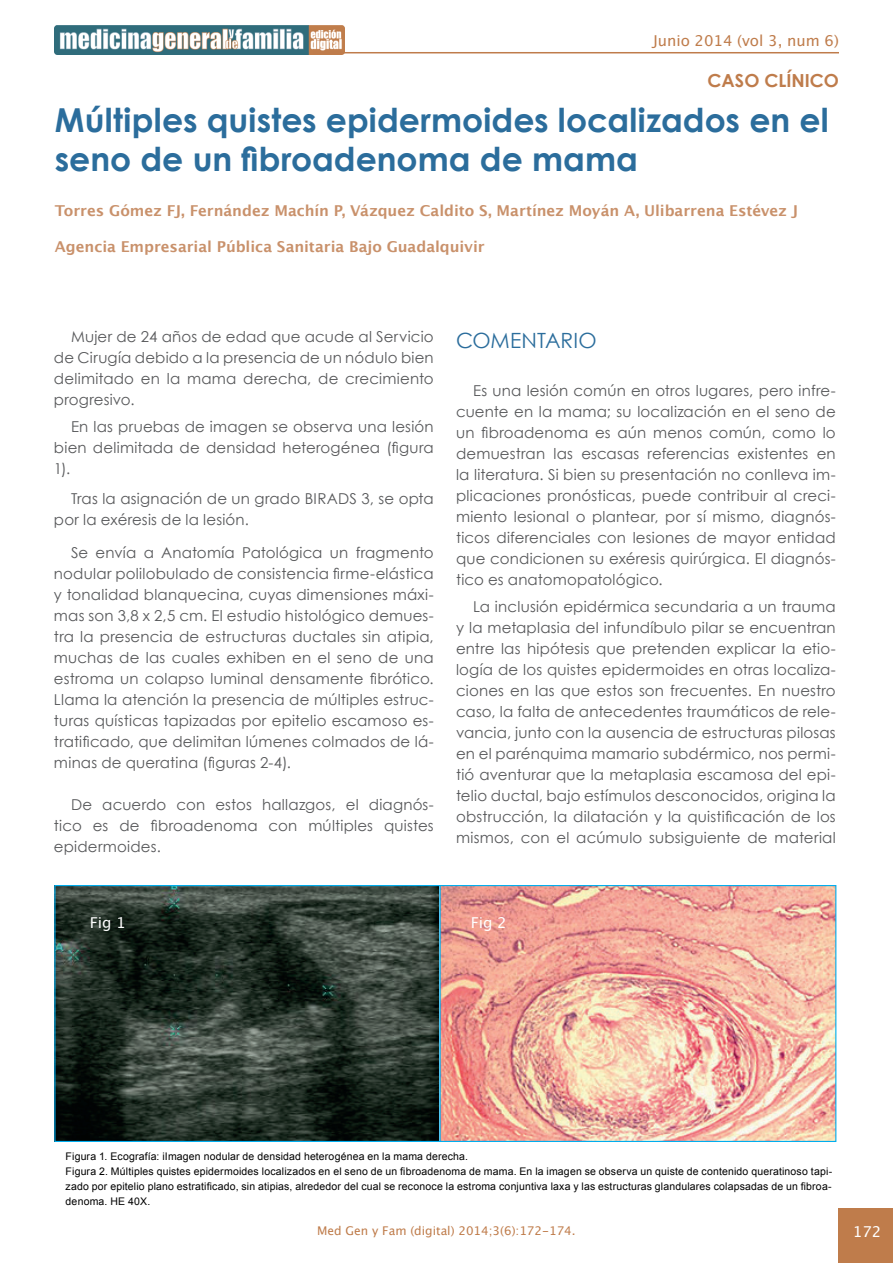
<style>
.page{position:relative;width:893px;height:1263px;background:#fff}
.page>*{position:absolute;margin:0;border:0;box-sizing:border-box;transform-origin:0 0}
.t1{font:700 33px/39px "Century Gothic";color:#2b6d9c}
.t2{font:21px "Century Gothic";color:#2b6d9c}
.t3{font:700 18px "Century Gothic";color:#bf7c4b}
.t4{font:15px/21px "Century Gothic";letter-spacing:.01em;color:#57585a;text-align:justify}
.t5{font:700 15px "Lucida Grande";letter-spacing:-.005em;color:#c9916b}
.t6{font:15px "Lucida Grande";color:#bf7c4b}
.t7{font:15px "Lucida Grande";color:#fff}
.t8{font:12px "Lucida Grande";color:#bf7c4b}
.t9{font:10.5px/15px "Arial";letter-spacing:.015em;color:#000}
</style>
<div class="page">
<img style="left:54px;top:26px;width:291px;height:28px">
<hr style="left:313px;top:52px;width:526px;height:1px;background:#bf7c4b">
<div style="left:839px;top:1209px;width:54px;height:54px;background:#bf7c4b"></div>
<img style="left:56px;top:887px;width:778px;height:253px">
<div style="left:54px;top:885px;width:387px;height:257px;border:1px solid #00aeef"></div>
<div style="left:440px;top:885px;width:396px;height:257px;border:1px solid #00aeef"></div>
<p class="t6" style="left:653px;top:32px;width:187px">Junio 2014 (vol 3, num 6)</p>
<p class="t3" style="left:708px;top:67px;width:133px">CASO CLÍNICO</p>
<h1 class="t1" style="left:55px;top:99px;width:775px">Múltiples quistes epidermoides localizados en el seno de un fibroadenoma de mama</h1>
<p class="t5" style="left:55px;top:201px;width:745px">Torres Gómez FJ, Fernández Machín P, Vázquez Caldito S, Martínez Moyán A, Ulibarrena Estévez J</p>
<p class="t5" style="left:55px;top:237px;width:431px">Agencia Empresarial Pública Sanitaria Bajo Guadalquivir</p>
<p class="t4" style="left:54px;top:326px;width:381px;text-indent:17px">Mujer de 24 años de edad que acude al Servicio de Cirugía debido a la presencia de un nódulo bien delimitado en la mama derecha, de crecimiento progresivo.</p>
<p class="t4" style="left:54px;top:416px;width:381px;text-indent:17px">En las pruebas de imagen se observa una lesión bien delimitada de densidad heterogénea (figura 1).</p>
<p class="t4" style="left:54px;top:488px;width:381px;text-indent:17px">Tras la asignación de un grado BIRADS 3, se opta por la exéresis de la lesión.</p>
<p class="t4" style="left:54px;top:542px;width:381px;text-indent:17px">Se envía a Anatomía Patológica un fragmento nodular polilobulado de consistencia firme-elástica y tonalidad blanquecina, cuyas dimensiones máxi&shy;mas son 3,8 x 2,5 cm. El estudio histológico demues&shy;tra la presencia de estructuras ductales sin atipia, muchas de las cuales exhiben en el seno de una estroma un colapso luminal densamente fibrótico.<br>Llama la atención la presencia de múltiples estruc&shy;turas quísticas tapizadas por epitelio escamoso es&shy;tratificado, que delimitan lúmenes colmados de lá&shy;minas de queratina (figuras 2-4).</p>
<p class="t4" style="left:54px;top:794px;width:381px;text-indent:17px">De acuerdo con estos hallazgos, el diagnós&shy;tico es de fibroadenoma con múltiples quistes epidermoides.</p>
<h2 class="t2" style="left:456px;top:326px;width:142px">COMENTARIO</h2>
<p class="t4" style="left:456px;top:380px;width:381px;text-indent:17px">Es una lesión común en otros lugares, pero infre&shy;cuente en la mama; su localización en el seno de un fibroadenoma es aún menos común, como lo demuestran las escasas referencias existentes en la literatura. Si bien su presentación no conlleva im&shy;plicaciones pronósticas, puede contribuir al creci&shy;miento lesional o plantear, por sí mismo, diagnós&shy;ticos diferenciales con lesiones de mayor entidad que condicionen su exéresis quirúrgica. El diagnós&shy;tico es anatomopatológico.</p>
<p class="t4" style="left:456px;top:596px;width:381px;text-indent:17px">La inclusión epidérmica secundaria a un trauma y la metaplasia del infundíbulo pilar se encuentran entre las hipótesis que pretenden explicar la etio&shy;logía de los quistes epidermoides en otras localiza&shy;ciones en las que estos son frecuentes. En nuestro caso, la falta de antecedentes traumáticos de rele&shy;vancia, junto con la ausencia de estructuras pilosas en el parénquima mamario subdérmico, nos permi&shy;tió aventurar que la metaplasia escamosa del epi&shy;telio ductal, bajo estímulos desconocidos, origina la obstrucción, la dilatación y la quistificación de los mismos, con el acúmulo subsiguiente de material</p>
<p class="t7" style="left:90px;top:914px;width:37px">Fig 1</p>
<p class="t7" style="left:471px;top:914px;width:37px">Fig 2</p>
<p class="t9" style="left:66px;top:1149px;width:768px">Figura 1. Ecografía: iImagen nodular de densidad heterogénea en la mama derecha.<br>Figura 2. Múltiples quistes epidermoides localizados en el seno de un fibroadenoma de mama. En la imagen se observa un quiste de contenido queratinoso tapi&shy;zado por epitelio plano estratificado, sin atipias, alrededor del cual se reconoce la estroma conjuntiva laxa y las estructuras glandulares colapsadas de un fibroa&shy;denoma. HE 40X.</p>
<p class="t8" style="left:317px;top:1224px;width:260px">Med Gen y Fam (digital) 2014;3(6):172-174.</p>
<p class="t7" style="left:853px;top:1223px;width:30px">172</p>
</div>
